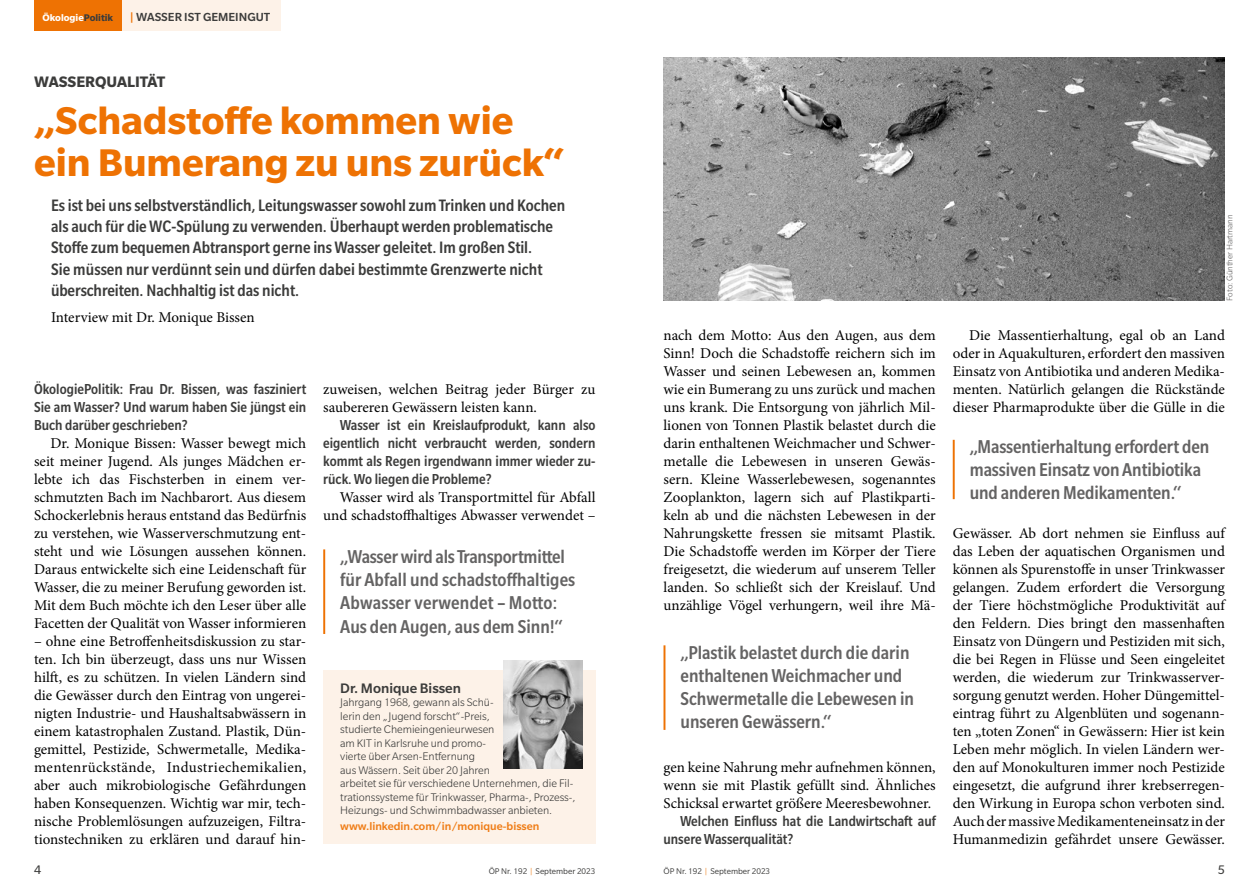
<style>
.page{position:relative;width:1259px;height:893px;background:#fff}
.page>*{position:absolute;margin:0;border:0;box-sizing:border-box;transform-origin:0 0}
.t1{font:700 42px/42px "Slate Std";color:#ee7203}
.t2{font:500 condensed 20.25px/23.2px "Slate Pro";color:#646363}
.t3{font:500 condensed 18px/21px "Slate Pro";color:#3c3c3b}
.t4{font:700 16.5px "Slate Std";color:#3c3c3b}
.t5{font:500 condensed 15.75px/18px "Slate Pro";color:#3c3c3b;text-align:justify}
.t6{font:15px/18px "Minion Pro";color:#000;text-align:justify}
.t7{font:500 15px "Slate Std";color:#3c3c3b}
.t8{font:13.5px "Slate Std";color:#3c3c3b}
.t9{font:500 12.75px "Slate Std";color:#3c3c3b}
.t10{font:300 12px/13.5px "Slate Std";letter-spacing:-.005em;color:#3c3c3b}
.t11{font:500 12px "Slate Std";color:#ef7d17}
.t12{font:700 10.5px "Slate Std";color:#fff}
.t13{font:9px "Slate Std";color:#3c3c3b}
.t14{font:300 9px "Slate Std";letter-spacing:-.005em;color:#646363}
.s1{color:#3c3c3b}
.s2{color:#ee7203}
.s3{color:#f08321}
</style>
<div class="page">
<div style="left:323px;top:670px;width:272px;height:173px;background:#fdf2e8"></div>
<div style="left:34px;top:0;width:88px;height:31px;background:#ee7203"></div>
<div style="left:122px;top:0;width:159px;height:31px;background:#fdf2e8"></div>
<hr style="left:323px;top:550px;width:2px;height:83px;background:#ee7203">
<hr style="left:663px;top:646px;width:2px;height:83px;background:#ee7203">
<hr style="left:952px;top:440px;width:2px;height:59px;background:#ee7203">
<img style="left:503px;top:661px;width:80px;height:108px">
<img style="left:663px;top:57px;width:562px;height:243px">
<p class="t12" style="left:43px;top:12px;width:72px">Ökologie<span class="s1">Politik</span></p>
<p class="t9" style="left:130px;top:10px;width:142px"><span class="s2">|</span> WASSER IST GEMEINGUT</p>
<p class="t4" style="left:34px;top:73px;width:133px">WASSERQUALITÄT</p>
<h1 class="t1" style="left:34px;top:99px;width:533px">„Schadstoffe kommen wie ein Bumerang zu uns zurück“</h1>
<p class="t3" style="left:51px;top:195px;width:516px">Es ist bei uns selbstverständlich, Leitungswasser sowohl zum Trinken und Kochen als auch für die WC-Spü lung zu verwenden. Überhaupt werden problematische Stoffe zum bequemen Abtransport gerne ins Wasser geleitet. Im großen Stil.<br>Sie müssen nur verdünnt sein und dürfen dabei bestimmte Grenzwerte nicht überschreiten. Nachhaltig ist das nicht.</p>
<p class="t6" style="left:51px;top:308px;width:205px">Interview mit Dr. Monique Bissen</p>
<p class="t5" style="left:34px;top:380px;width:274px">ÖkologiePolitik: Frau Dr. Bissen, was fasziniert Sie am Wasser? Und warum haben Sie jüngst ein Buch darüber geschrieben?</p>
<p class="t6" style="left:34px;top:434px;width:274px;text-indent:17px">Dr. Monique Bissen: Wasser bewegt mich seit meiner Jugend. Als junges Mädchen er&shy;lebte ich das Fischsterben in einem ver&shy;schmutzten Bach im Nachbarort. Aus diesem Schockerlebnis heraus entstand das Bedürfnis zu verstehen, wie Wasserverschmutzung ent&shy;steht und wie Lösungen aussehen können.<br>Daraus entwickelte sich eine Leidenschaft für Wasser, die zu meiner Berufung geworden ist.<br>Mit dem Buch möchte ich den Leser über alle Facetten der Qualität von Wasser informieren</p>
<p class="t6" style="left:34px;top:632px;width:274px">– ohne eine Betroffenheitsdiskussion zu star&shy;ten. Ich bin überzeugt, dass uns nur Wissen hilft, es zu schützen. In vielen Ländern sind die Gewässer durch den Eintrag von ungerei&shy;nigten Industrie- und Haushaltsabwässern in einem katastrophalen Zustand. Plastik, Dün&shy;gemittel, Pestizide, Schwermetalle, Medika&shy;mentenrückstände, Industriechemikalien, aber auch mikrobiologische Gefährdungen haben Konsequenzen. Wichtig war mir, tech&shy;nische Problemlösungen aufzuzeigen, Filtra&shy;tionstechniken zu erklären und darauf hin-</p>
<p class="t6" style="left:323px;top:380px;width:274px">zuweisen, welchen Beitrag jeder Bürger zu saubereren Gewässern leisten kann.</p>
<p class="t5" style="left:323px;top:416px;width:274px;text-indent:17px">Wasser ist ein Kreislaufprodukt, kann also eigentlich nicht verbraucht werden, sondern kommt als Regen irgendwann immer wieder zu&shy;rück. Wo liegen die Probleme?</p>
<p class="t6" style="left:323px;top:488px;width:274px;text-align:right">Wasser wird als Transportmittel für Abfall und schadstoffhaltiges Abwasser verwendet –</p>
<h2 class="t2" style="left:340px;top:545px;width:236px">„Wasser wird als Transportmittel für Abfall und schadstoffhaltiges<br>Abwasser verwendet – Motto:<br>Aus den Augen, aus dem Sinn!“</h2>
<p class="t7" style="left:340px;top:680px;width:122px">Dr. Monique Bissen</p>
<p class="t10" style="left:340px;top:696px;width:237px">Jahrgang 1968, gewann als Schü-<br>lerin den „Jugend forscht“-Preis,<br>studierte Chemieingenieurwesen<br>am KIT in Karlsruhe und promo-<br>vierte über Arsen-Entfernung<br>aus Wässern. Seit über 20 Jahren<br>arbeitet sie für verschiedene Unternehmen, die Fil&shy;trationssysteme für Trinkwasser, Pharma-, Prozess-, Heizungs- und Schwimmbadwasser anbieten.</p>
<p class="t11" style="left:340px;top:820px;width:200px">www.linkedin.com/in/monique-bissen</p>
<p class="t6" style="left:663px;top:326px;width:274px">nach dem Motto: Aus den Augen, aus dem Sinn! Doch die Schadstoffe reichern sich im Wasser und seinen Lebewesen an, kommen wie ein Bumerang zu uns zurück und machen uns krank. Die Entsorgung von jährlich Mil&shy;lionen von Tonnen Plastik belastet durch die darin enthaltenen Weichmacher und Schwer&shy;metalle die Lebewesen in unseren Gewäs&shy;sern. Kleine Wasserlebewesen, sogenanntes Zooplankton, lagern sich auf Plastikparti&shy;keln ab und die nächsten Lebewesen in der Nahrungskette fressen sie mitsamt Plastik.<br>Die Schadstoffe werden im Körper der Tiere freigesetzt, die wiederum auf unserem Teller landen. So schließt sich der Kreislauf. Und unzählige Vögel verhungern, weil ihre Mä-</p>
<h2 class="t2" style="left:680px;top:640px;width:235px">„Plastik belastet durch die darin enthaltenen Weichmacher und<br>Schwermetalle die Lebewesen in unseren Gewässern.“</h2>
<p class="t6" style="left:663px;top:758px;width:274px">gen keine Nahrung mehr aufnehmen können, wenn sie mit Plastik gefüllt sind. Ähnliches Schicksal erwartet größere Meeresbewohner.</p>
<p class="t5" style="left:663px;top:812px;width:274px;text-indent:17px">Welchen Einfluss hat die Landwirtschaft auf unsere Wasserqualität?</p>
<p class="t14" style="left:1225px;top:300px;width:87px;rotate:-90deg">Foto: Günther Hartmann</p>
<p class="t6" style="left:952px;top:326px;width:274px;text-indent:16px">Die Massentierhaltung, egal ob an Land oder in Aquakulturen, erfordert den massiven Einsatz von Antibiotika und anderen Medika&shy;menten. Natürlich gelangen die Rückstände dieser Pharmaprodukte über die Gülle in die</p>
<h2 class="t2" style="left:969px;top:434px;width:241px">„Massentierhaltung erfordert den massiven Einsatz von Antibiotika und anderen Medikamenten.“</h2>
<p class="t6" style="left:952px;top:524px;width:274px">Gewässer. Ab dort nehmen sie Einfluss auf das Leben der aquatischen Organismen und können als Spurenstoffe in unser Trinkwasser gelangen. Zudem erfordert die Versorgung der Tiere höchstmögliche Produktivität auf den Feldern. Dies bringt den massenhaften Einsatz von Düngern und Pestiziden mit sich, die bei Regen in Flüsse und Seen eingeleitet werden, die wiederum zur Trinkwasserver&shy;sorgung genutzt werden. Hoher Düngemittel&shy;eintrag führt zu Algenblüten und sogenann&shy;ten „toten Zonen“ in Gewässern: Hier ist kein Leben mehr möglich. In vielen Ländern wer&shy;den auf Monokulturen immer noch Pestizide eingesetzt, die aufgrund ihrer krebserregen&shy;den Wirkung in Europa schon verboten sind.<br>Auch der massive Medikamenteneinsatz in der Humanmedizin gefährdet unsere Gewässer.</p>
<p class="t8" style="left:34px;top:862px;width:9px">4</p>
<p class="t13" style="left:489px;top:866px;width:108px">ÖP Nr. 192 <span class="s3">|</span> September 2023</p>
<p class="t13" style="left:663px;top:866px;width:108px">ÖP Nr. 192 <span class="s3">|</span> September 2023</p>
<p class="t8" style="left:1218px;top:862px;width:9px">5</p>
</div>
